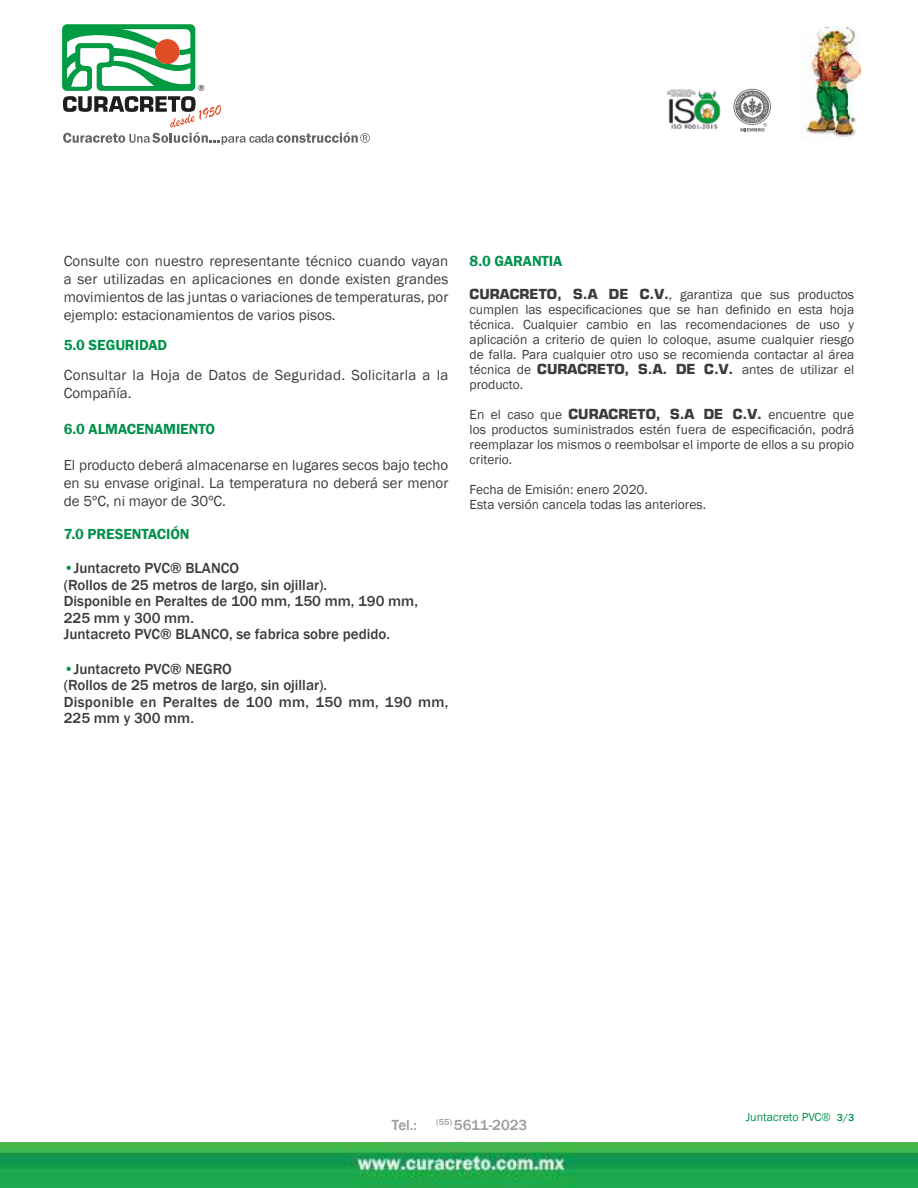
<style>
.page{position:relative;width:918px;height:1188px;background:#fff}
.page>*{position:absolute;margin:0;border:0;box-sizing:border-box;transform-origin:0 0}
.t1{font:15px/18px "Franklin Gothic";color:#3c3c3b;text-align:justify}
.t2{font:500 15px/16.5px "Franklin Gothic";color:#3c3c3b}
.t3{font:600 15px "Franklin Gothic";letter-spacing:-.005em;color:#00914c}
.t4{font:500 15px "Franklin Gothic";color:#9d9d9c}
.t5{font:13.5px/15px "Franklin Gothic";color:#3c3c3b;text-align:justify}
.t6{font:12px "Franklin Gothic";color:#00914c}
.s1{font-weight:400;color:#00953a}
.s2{font-family:"Eurostile";font-weight:700}
.s3{font-weight:500;font-size:10.5px}
</style>
<div class="page">
<img style="left:803px;top:27px;width:58px;height:113px">
<img style="left:0;top:1143px;width:918px;height:45px">
<svg style="left:62px;top:24px;width:308px;height:121px"></svg>
<svg style="left:851px;top:118px;width:4px;height:4px"></svg>
<img style="left:666px;top:89px;width:55px;height:40px">
<svg style="left:733px;top:89px;width:38px;height:43px"></svg>
<p class="t1" style="left:64px;top:252px;width:386px">Consulte con nuestro representante técnico cuando vayan a ser utilizadas en aplicaciones en donde existen grandes movimientos de las juntas o variaciones de temperaturas, por ejemplo: estacionamientos de varios pisos.</p>
<p class="t3" style="left:64px;top:335px;width:105px">5.0 SEGURIDAD</p>
<p class="t1" style="left:64px;top:366px;width:386px">Consultar la Hoja de Datos de Seguridad. Solicitarla a la<br>Compañía.</p>
<p class="t3" style="left:64px;top:419px;width:153px">6.0 ALMACENAMIENTO</p>
<p class="t1" style="left:64px;top:456px;width:386px">El producto deberá almacenarse en lugares secos bajo techo en su envase original. La temperatura no deberá ser menor de 5ºC, ni mayor de 30ºC.</p>
<p class="t3" style="left:64px;top:524px;width:127px">7.0 PRESENTACIÓN</p>
<p class="t2" style="left:64px;top:560px;width:356px"><span class="s1">•</span>Juntacreto PVC® BLANCO<br>(Rollos de 25 metros de largo, sin ojillar).<br>Disponible en Peraltes de 100 mm, 150 mm, 190 mm, 225 mm y 300 mm.<br>Juntacreto PVC® BLANCO, se fabrica sobre pedido.</p>
<p class="t2" style="left:64px;top:661px;width:386px"><span class="s1">•</span>Juntacreto PVC® NEGRO<br>(Rollos de 25 metros de largo, sin ojillar).<br>Disponible en Peraltes de 100 mm, 150 mm, 190 mm,<br>225 mm y 300 mm.</p>
<p class="t3" style="left:470px;top:251px;width:94px">8.0 GARANTIA</p>
<p class="t5" style="left:470px;top:287px;width:386px"><span class="s2">CURACRETO, S.A DE C.V.</span>, garantiza que sus productos cumplen las especificaciones que se han definido en esta hoja técnica. Cualquier cambio en las recomendaciones de uso y aplicación a criterio de quien lo coloque, asume cualquier riesgo de falla. Para cualquier otro uso se recomienda contactar al área técnica de <span class="s2">CURACRETO, S.A. DE C.V.</span> antes de utilizar el producto.</p>
<p class="t5" style="left:470px;top:407px;width:386px">En el caso que <span class="s2">CURACRETO, S.A DE C.V.</span> encuentre que los productos suministrados estén fuera de especificación, podrá reemplazar los mismos o reembolsar el importe de ellos a su propio criterio.</p>
<p class="t5" style="left:470px;top:482px;width:238px">Fecha de Emisión: enero 2020.<br>Esta versión cancela todas las anteriores.</p>
<p class="t4" style="left:392px;top:1115px;width:27px">Tel.:</p>
<p class="t4" style="left:436px;top:1115px;width:93px"><sup>(55)</sup> 5611-2023</p>
<p class="t6" style="left:746px;top:1110px;width:110px">Juntacreto PVC® <span class="s3">3/3</span></p>
</div>
